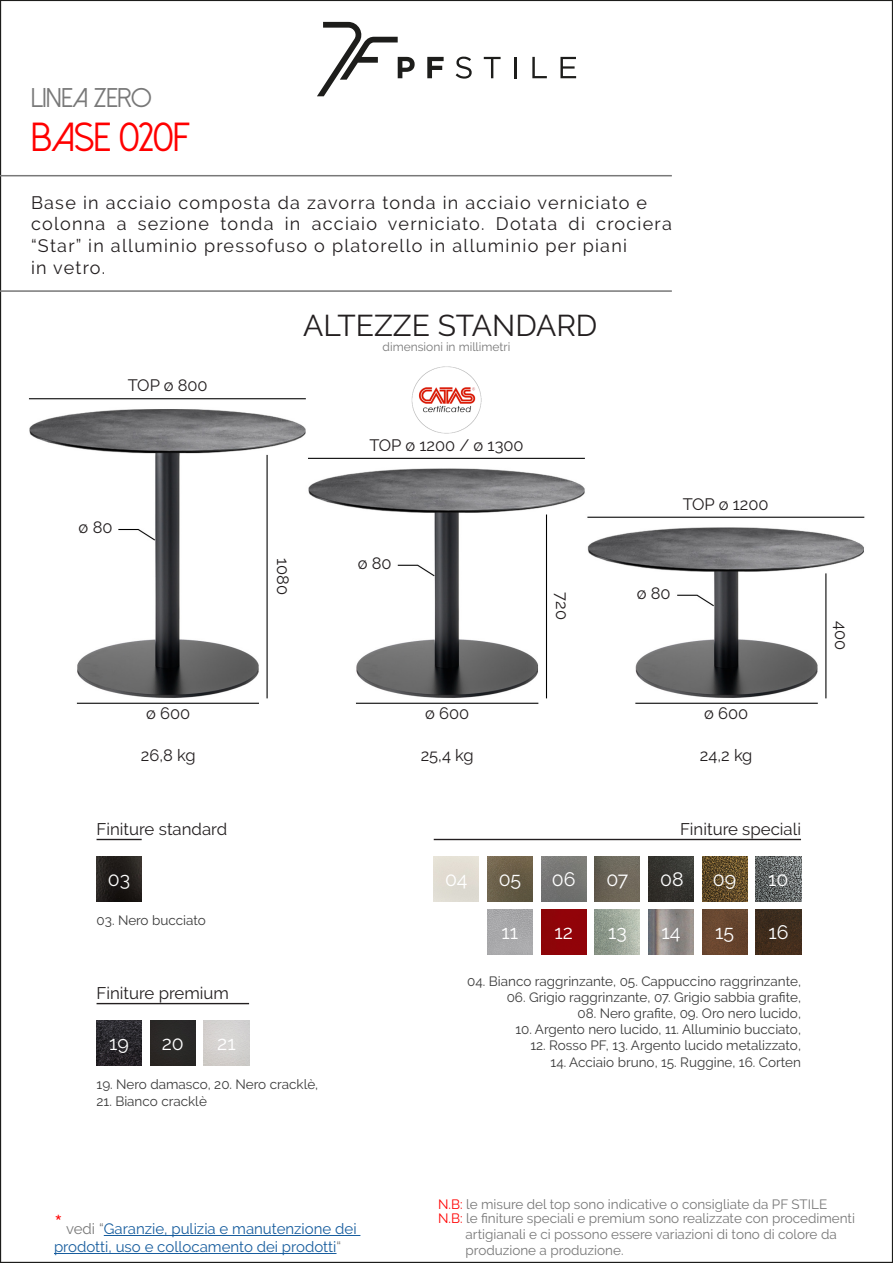
<style>
.page{position:relative;width:893px;height:1263px;background:#fff}
.page>*{position:absolute;margin:0;border:0;box-sizing:border-box;transform-origin:0 0}
.t1{font:40.5px "Dolce Vita";color:#f00}
.t2{font:30px "Raleway";color:#231f20}
.t3{font:27px "Dolce Vita";color:#787878}
.t4{font:19.5px "Raleway";color:#fff}
.t5{font:18px/21.6px "Raleway";letter-spacing:.07em;color:#231f20}
.t6{font:16.8px "Raleway";color:#231f20}
.t7{font:16.5px "Raleway";color:#231f20}
.t8{font:15px/18px "Raleway";color:#175d9e}
.t9{font:13.5px "Raleway";color:#3b3b3b}
.t10{font:13.5px/14.1px "Raleway";color:#787878}
.t11{font:12px "Raleway";color:#787878}
.s1{font-size:27px;color:#f00}
.s2{color:#787878}
.s3{color:#f00}
</style>
<div class="page">
<svg style="left:317px;top:22px;width:98px;height:74px"></svg>
<svg style="left:427px;top:57px;width:17px;height:21px"></svg>
<svg style="left:456px;top:57px;width:16px;height:22px"></svg>
<svg style="left:484px;top:57px;width:17px;height:21px"></svg>
<hr style="left:514px;top:57px;width:3px;height:21px;background:#1d1d1b">
<svg style="left:532px;top:57px;width:15px;height:21px"></svg>
<svg style="left:560px;top:57px;width:16px;height:21px"></svg>
<hr style="left:0;top:1262px;width:893px;height:1px;background:#1d1d1b">
<hr style="left:892px;top:0;width:1px;height:1263px;background:#1d1d1b">
<hr style="left:0;top:0;width:1px;height:1263px;background:#1d1d1b">
<hr style="left:0;top:0;width:893px;height:1px;background:#1d1d1b">
<hr style="left:434px;top:839px;width:367px;height:1px;background:#231f20">
<img style="left:541px;top:856px;width:45px;height:45px">
<img style="left:97px;top:1021px;width:45px;height:44px">
<hr style="left:97px;top:1003px;width:152px;height:1px;background:#231f20">
<div style="left:150px;top:1021px;width:45px;height:44px;background:#2a2827"></div>
<img style="left:487px;top:856px;width:46px;height:45px">
<img style="left:648px;top:856px;width:46px;height:45px">
<img style="left:756px;top:856px;width:45px;height:45px">
<img style="left:702px;top:856px;width:45px;height:45px">
<img style="left:595px;top:856px;width:45px;height:45px">
<hr style="left:97px;top:839px;width:45px;height:1px;background:#231f20">
<img style="left:648px;top:910px;width:46px;height:44px">
<img style="left:97px;top:856px;width:45px;height:45px">
<div style="left:487px;top:910px;width:46px;height:44px;background:#a9a9ab"></div>
<div style="left:541px;top:910px;width:45px;height:44px;background:#900309"></div>
<img style="left:595px;top:910px;width:45px;height:44px">
<img style="left:702px;top:910px;width:45px;height:44px">
<img style="left:756px;top:910px;width:45px;height:44px">
<hr style="left:0;top:290px;width:672px;height:2px;background:#787878">
<img style="left:29px;top:366px;width:836px;height:338px">
<img style="left:411px;top:367px;width:70px;height:67px">
<hr style="left:0;top:175px;width:672px;height:1px;background:#787878">
<hr style="left:104px;top:1235px;width:256px;height:1px;background:#175d9e">
<hr style="left:54px;top:1253px;width:282px;height:1px;background:#175d9e">
<h3 class="t3" style="left:31px;top:85px;width:122px">LINEA ZERO</h3>
<h1 class="t1" style="left:31px;top:117px;width:160px">BASE 020F</h1>
<h3 class="t5" style="left:31px;top:191px;width:642px">Base in acciaio composta da zavorra tonda in acciaio verniciato e colonna a sezione tonda in acciaio verniciato. Dotata di crociera “Star” in alluminio pressofuso o platorello in alluminio per piani<br>in vetro.</h3>
<p class="t7" style="left:128px;top:376px;width:81px">TOP ø 800</p>
<p class="t7" style="left:79px;top:518px;width:35px">ø 80</p>
<h2 class="t2" style="left:303px;top:308px;width:296px">ALTEZZE STANDARD</h2>
<p class="t11" style="left:383px;top:340px;width:129px">dimensioni in millimetri</p>
<p class="t7" style="left:369px;top:435px;width:156px">TOP ø 1200 / ø 1300</p>
<p class="t7" style="left:292px;top:558px;width:39px;rotate:90deg">1080</p>
<p class="t7" style="left:358px;top:554px;width:35px">ø 80</p>
<p class="t7" style="left:571px;top:592px;width:29px;rotate:90deg">720</p>
<p class="t7" style="left:683px;top:494px;width:87px">TOP ø 1200</p>
<p class="t7" style="left:637px;top:583px;width:35px">ø 80</p>
<p class="t7" style="left:146px;top:703px;width:46px">ø 600</p>
<p class="t7" style="left:425px;top:703px;width:46px">ø 600</p>
<p class="t7" style="left:704px;top:703px;width:46px">ø 600</p>
<p class="t7" style="left:141px;top:746px;width:56px">26,8 kg</p>
<p class="t7" style="left:421px;top:746px;width:55px">25,4 kg</p>
<p class="t7" style="left:700px;top:746px;width:54px">24,2 kg</p>
<p class="t6" style="left:97px;top:819px;width:132px">Finiture standard</p>
<p class="t6" style="left:680px;top:819px;width:122px">Finiture speciali</p>
<h3 class="t4" style="left:108px;top:867px;width:24px">03</h3>
<h3 class="t4" style="left:445px;top:867px;width:24px">04</h3>
<h3 class="t4" style="left:499px;top:867px;width:24px">05</h3>
<h3 class="t4" style="left:552px;top:867px;width:25px">06</h3>
<h3 class="t4" style="left:606px;top:867px;width:23px">07</h3>
<h3 class="t4" style="left:660px;top:867px;width:25px">08</h3>
<h3 class="t4" style="left:713px;top:867px;width:25px">09</h3>
<h3 class="t4" style="left:768px;top:867px;width:22px">10</h3>
<p class="t9" style="left:97px;top:913px;width:111px">03. Nero bucciato</p>
<p class="t6" style="left:97px;top:983px;width:134px">Finiture premium</p>
<h3 class="t4" style="left:109px;top:1031px;width:21px">19</h3>
<h3 class="t4" style="left:162px;top:1031px;width:24px">20</h3>
<h3 class="t4" style="left:217px;top:1031px;width:20px">21</h3>
<p class="t9" style="left:97px;top:1077px;width:223px">19. Nero damasco, 20. Nero cracklè,</p>
<p class="t9" style="left:97px;top:1093px;width:112px">21. Bianco cracklè</p>
<h3 class="t4" style="left:502px;top:921px;width:18px">11</h3>
<h3 class="t4" style="left:554px;top:921px;width:20px">12</h3>
<h3 class="t4" style="left:608px;top:921px;width:20px">13</h3>
<h3 class="t4" style="left:662px;top:921px;width:20px">14</h3>
<h3 class="t4" style="left:715px;top:921px;width:20px">15</h3>
<h3 class="t4" style="left:768px;top:921px;width:22px">16</h3>
<p class="t9" style="left:467px;top:973px;width:335px">04. Bianco raggrinzante, 05. Cappuccino raggrinzante,</p>
<p class="t9" style="left:507px;top:989px;width:296px">06. Grigio raggrinzante, 07. Grigio sabbia grafite,</p>
<p class="t9" style="left:577px;top:1005px;width:225px">08. Nero grafite, 09. Oro nero lucido,</p>
<p class="t9" style="left:515px;top:1021px;width:287px">10. Argento nero lucido, 11. Alluminio bucciato,</p>
<p class="t9" style="left:530px;top:1038px;width:272px">12. Rosso PF, 13. Argento lucido metalizzato,</p>
<p class="t9" style="left:551px;top:1054px;width:252px">14. Acciaio bruno, 15. Ruggine, 16. Corten</p>
<p class="t7" style="left:850px;top:621px;width:31px;rotate:90deg">400</p>
<p class="t8" style="left:54px;top:1220px;width:304px"><span class="s1">*</span> <span class="s2">vedi “</span>Garanzie, pulizia e manutenzione dei prodotti, uso e collocamento dei prodotti<span class="s2">“</span></p>
<p class="t10" style="left:438px;top:1197px;width:418px"><span class="s3">N.B:</span> le misure del top sono indicative o consigliate da PF STILE<br><span class="s3">N.B:</span> le finiture speciali e premium sono realizzate con procedimenti</p>
<p class="t10" style="left:466px;top:1226px;width:373px;line-height:16.2px">artigianali e ci possono essere variazioni di tono di colore da produzione a produzione.</p>
</div>
